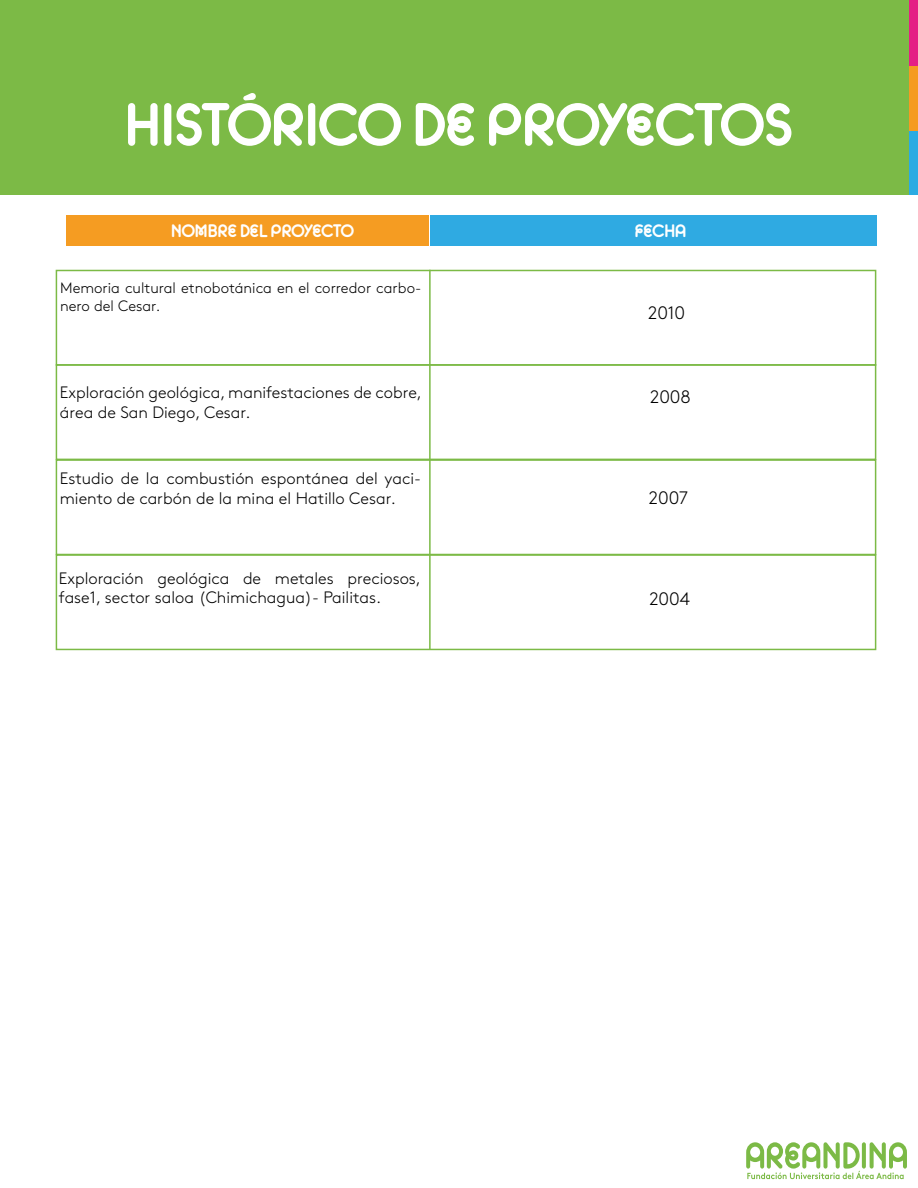
<style>
.page{position:relative;width:918px;height:1188px;background:#fff}
.page>*{position:absolute;margin:0;border:0;box-sizing:border-box;transform-origin:0 0}
.t1{font:60px "Areandina Voz";color:#fff}
.t2{font:18px "Areandina Voz";color:#fff}
.t3{font:300 18px "Brown Std";letter-spacing:-.005em;color:#000}
.t4{font:300 16.5px/19.8px "Brown Std";color:#000}
.t5{font:300 15px/18px "Brown Std";color:#000}
</style>
<div class="page">
<div style="left:56px;top:270px;width:820px;height:96px;border:2px solid #7cba46"></div>
<div style="left:0;top:0;width:918px;height:195px;background:#7cba46"></div>
<svg style="left:746px;top:1142px;width:161px;height:37px"></svg>
<div style="left:67px;top:215px;width:362px;height:30px;background:#f59c22"></div>
<div style="left:56px;top:364px;width:820px;height:96px;border:2px solid #7cba46"></div>
<div style="left:56px;top:459px;width:820px;height:96px;border:2px solid #7cba46"></div>
<div style="left:56px;top:554px;width:820px;height:96px;border:2px solid #7cba46"></div>
<hr style="left:429px;top:270px;width:2px;height:379px;background:#7cba46">
<div style="left:431px;top:215px;width:446px;height:30px;background:#2faae2"></div>
<div style="left:910px;top:0;width:8px;height:66px;background:#e42085"></div>
<div style="left:910px;top:66px;width:8px;height:65px;background:#f59b21"></div>
<div style="left:910px;top:131px;width:8px;height:64px;background:#2babe2"></div>
<p class="t1" style="left:125px;top:93px;width:670px">HISTÓRICO DE PROYECTOS</p>
<p class="t2" style="left:171px;top:221px;width:185px">NOMBRE DEL PROYECTO</p>
<p class="t5" style="left:60px;top:279px;width:363px">Memoria cultural etnobotánica en el corredor carbo&shy;nero del Cesar.</p>
<p class="t4" style="left:60px;top:383px;width:364px">Exploración geológica, manifestaciones de cobre, área de San Diego, Cesar.</p>
<p class="t4" style="left:60px;top:468px;width:363px">Estudio de la combustión espontánea del yaci&shy;miento de carbón de la mina el Hatillo Cesar.</p>
<p class="t4" style="left:59px;top:568px;width:363px">Exploración geológica de metales preciosos, fase1, sector saloa (Chimichagua)- Pailitas.</p>
<p class="t2" style="left:635px;top:221px;width:53px">FECHA</p>
<p class="t3" style="left:648px;top:303px;width:39px">2010</p>
<p class="t3" style="left:650px;top:386px;width:42px">2008</p>
<p class="t3" style="left:649px;top:488px;width:41px">2007</p>
<p class="t3" style="left:649px;top:588px;width:42px">2004</p>
</div>
